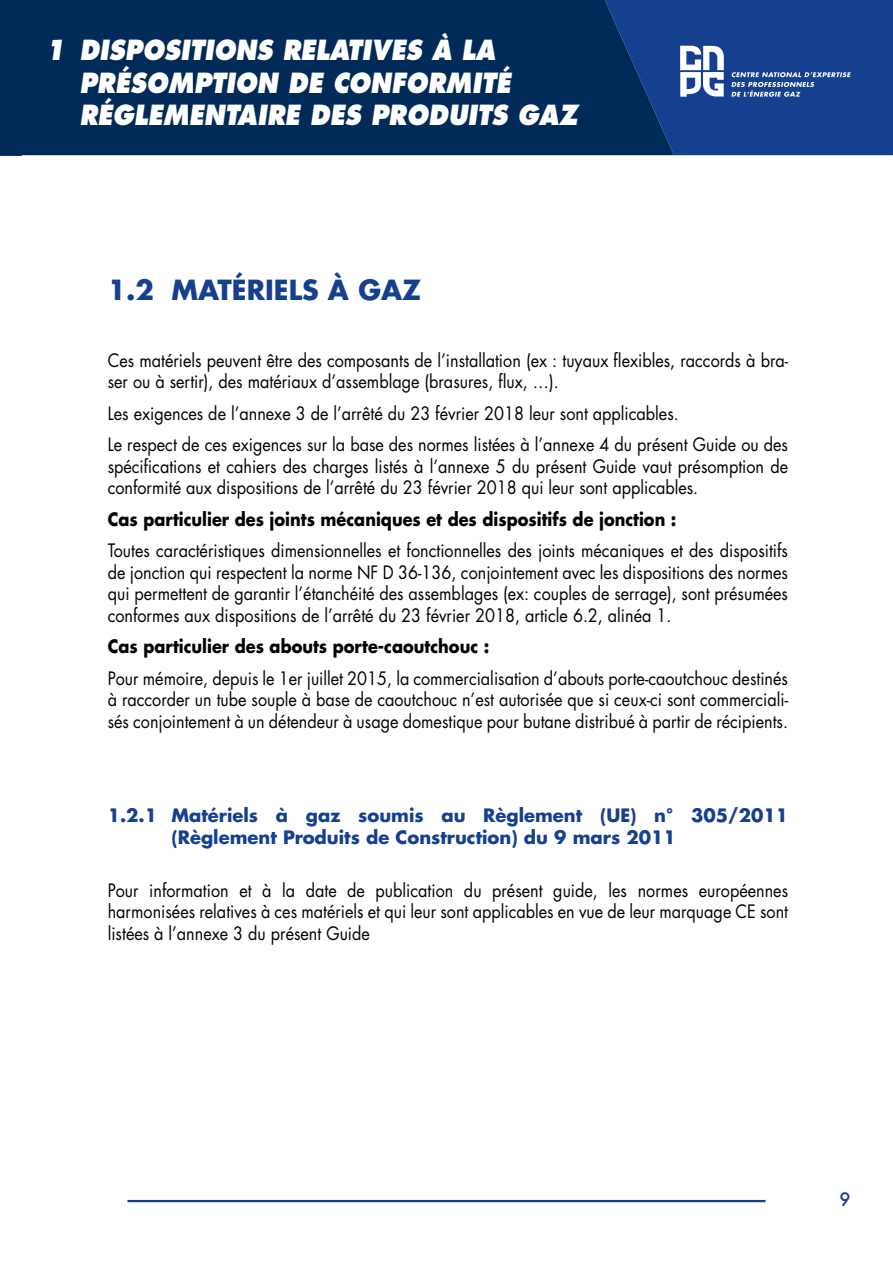
<style>
.page{position:relative;width:893px;height:1263px;background:#fff}
.page>*{position:absolute;margin:0;border:0;box-sizing:border-box;transform-origin:0 0}
.t1{font:italic 800 27px/32.4px "Futura LT";color:#fff;scale:.89 1}
.t2{font:700 27px "Futura LT";color:#153f8f}
.t3{font:18px/21.6px "Futura LT";color:#000;scale:.9 1}
.t4{font:700 18px "Futura LT";color:#000;scale:.9 1}
.t5{font:700 18px/21.6px "Futura LT";color:#153f8f}
.t6{font:500 18px "Futura";color:#153f8f}
</style>
<div class="page">
<hr style="left:128px;top:1200px;width:637px;height:1px;background:#153f8f">
<hr style="left:128px;top:1201px;width:637px;height:1px;background:#153f8f">
<div style="left:0;top:0;width:605px;height:155px;background:#002a57"></div>
<svg style="left:605px;top:0;width:288px;height:155px;background:#1d458d"></svg>
<h1 class="t1" style="left:79px;top:34px;width:561px;text-indent:-34px">1 DISPOSITIONS RELATIVES À LA<br>PRÉSOMPTION DE CONFORMITÉ<br>RÉGLEMENTAIRE DES PRODUITS GAZ</h1>
<h1 class="t2" style="left:108px;top:272px;width:315px">1.2 MATÉRIELS À GAZ</h1>
<p class="t3" style="left:108px;top:349px;width:757px">Ces matériels peuvent être des composants de l’installation (ex : tuyaux flexibles, raccords à bra&shy;ser ou à sertir), des matériaux d’assemblage (brasures, flux, …).</p>
<p class="t3" style="left:108px;top:397px;width:757px;line-height:31.5px">Les exigences de l’annexe 3 de l’arrêté du 23 février 2018 leur sont applicables.<br>Le respect de ces exigences sur la base des normes listées à l’annexe 4 du présent Guide ou des</p>
<p class="t3" style="left:108px;top:455px;width:757px">spécifications et cahiers des charges listés à l’annexe 5 du présent Guide vaut présomption de conformité aux dispositions de l’arrêté du 23 février 2018 qui leur sont applicables.</p>
<p class="t4" style="left:108px;top:507px;width:633px">Cas particulier des joints mécaniques et des dispositifs de jonction :</p>
<p class="t3" style="left:108px;top:540px;width:757px;text-align:justify">Toutes caractéristiques dimensionnelles et fonctionnelles des joints mécaniques et des dispositifs de jonction qui respectent la norme NF D 36-136, conjointement avec les dispositions des normes qui permettent de garantir l’étanchéité des assemblages (ex: couples de serrage), sont présumées conformes aux dispositions de l’arrêté du 23 février 2018, article 6.2, alinéa 1.</p>
<p class="t4" style="left:108px;top:634px;width:425px">Cas particulier des abouts porte-caoutchouc :</p>
<p class="t3" style="left:108px;top:667px;width:757px;text-align:justify">Pour mémoire, depuis le 1er juillet 2015, la commercialisation d’abouts porte-caoutchouc destinés à raccorder un tube souple à base de caoutchouc n’est autorisée que si ceux-ci sont commerciali&shy;sés conjointement à un détendeur à usage domestique pour butane distribué à partir de récipients.</p>
<p class="t5" style="left:171px;top:804px;width:618px;text-indent:-64px">1.2.1 Matériels à gaz soumis au Règlement (UE) n° 305/2011 (Règlement Produits de Construction) du 9 mars 2011</p>
<p class="t3" style="left:108px;top:879px;width:757px;text-align:justify">Pour information et à la date de publication du présent guide, les normes européennes harmonisées relatives à ces matériels et qui leur sont applicables en vue de leur marquage CE sont listées à l’annexe 3 du présent Guide</p>
<p class="t6" style="left:839px;top:1186px;width:13px">9</p>
</div>
